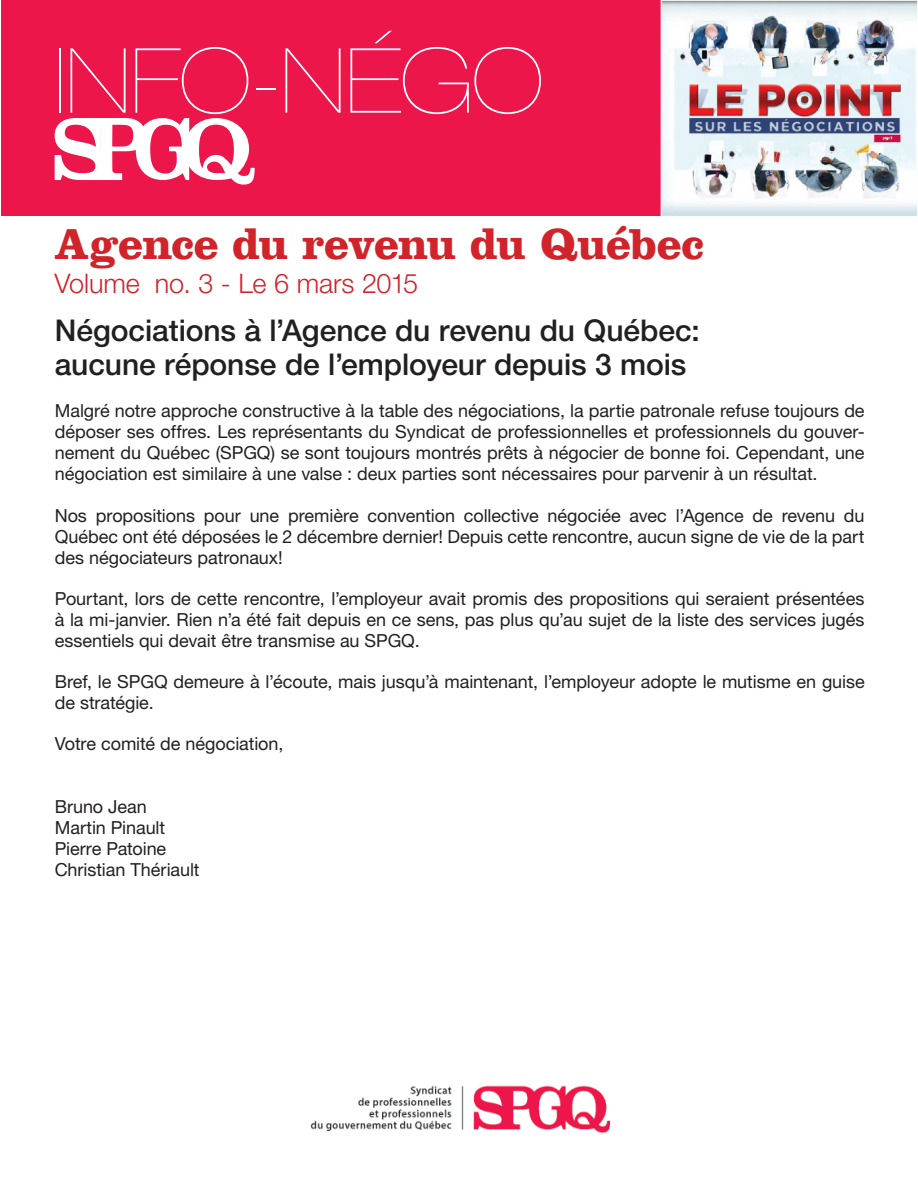
<style>
.page{position:relative;width:918px;height:1188px;background:#fff}
.page>*{position:absolute;margin:0;border:0;box-sizing:border-box;transform-origin:0 0}
.Titre___Info-négo{font:200 expanded 90px "Helvetica Neue LT Pro";letter-spacing:-.01em;color:#fff}
.Titre___Fonction_pub{font:700 45px "Clarendon LT Std";letter-spacing:-.02em;color:#d1232a}
.Titre___noir{font:500 30px "Helvetica Neue LT Pro";letter-spacing:-.005em;color:#231f20}
.Titre___Volume_no{font:300 27px "Helvetica Neue LT Pro";letter-spacing:-.005em;color:#d1232a}
.Texte{font:18px/21px "Helvetica Neue LT Pro";letter-spacing:-.005em;color:#231f20;text-align:justify}
</style>
<div class="page">
<img style="left:310px;top:1086px;width:300px;height:47px">
<div style="left:2px;top:0;width:916px;height:216px;background:#ed164b"></div>
<img style="left:663px;top:2px;width:253px;height:213px">
<div style="left:661px;top:0;width:257px;height:217px;border:1px solid #fff"></div>
<svg style="left:55px;top:118px;width:200px;height:67px"></svg>
<p class="Titre___Info-négo" style="left:54px;top:28px;width:491px">INFO-NÉGO</p>
<p class="Titre___Fonction_pub" style="left:55px;top:217px;width:651px">Agence du revenu du Québec</p>
<p class="Titre___Volume_no" style="left:55px;top:267px;width:365px">Volume no. 3 - Le 6 mars 2015</p>
<p class="Titre___noir" style="left:55px;top:312px;width:646px">Négociations à l’Agence du revenu du Québec:</p>
<p class="Titre___noir" style="left:55px;top:347px;width:633px">aucune réponse de l’employeur depuis 3 mois</p>
<p class="Texte" style="left:55px;top:400px;width:812px">Malgré notre approche constructive à la table des négociations, la partie patronale refuse toujours de déposer ses offres. Les représentants du Syndicat de professionnelles et professionnels du gouver&shy;nement du Québec (SPGQ) se sont toujours montrés prêts à négocier de bonne foi. Cependant, une négociation est similaire à une valse : deux parties sont nécessaires pour parvenir à un résultat.</p>
<p class="Texte" style="left:55px;top:504px;width:811px">Nos propositions pour une première convention collective négociée avec l’Agence de revenu du</p>
<p class="Texte" style="left:55px;top:525px;width:811px">Québec ont été déposées le 2 décembre dernier! Depuis cette rencontre, aucun signe de vie de la part des négociateurs patronaux!</p>
<p class="Texte" style="left:55px;top:588px;width:811px">Pourtant, lors de cette rencontre, l’employeur avait promis des propositions qui seraient présentées à la mi-janvier. Rien n’a été fait depuis en ce sens, pas plus qu’au sujet de la liste des services jugés essentiels qui devait être transmise au SPGQ.</p>
<p class="Texte" style="left:55px;top:671px;width:811px">Bref, le SPGQ demeure à l’écoute, mais jusqu’à maintenant, l’employeur adopte le mutisme en guise de stratégie.</p>
<p class="Texte" style="left:55px;top:733px;width:230px">Votre comité de négociation,</p>
<p class="Texte" style="left:55px;top:795px;width:94px">Bruno Jean</p>
<p class="Texte" style="left:55px;top:816px;width:112px">Martin Pinault</p>
<p class="Texte" style="left:55px;top:837px;width:113px">Pierre Patoine</p>
<p class="Texte" style="left:55px;top:858px;width:146px">Christian Thériault</p>
</div>
